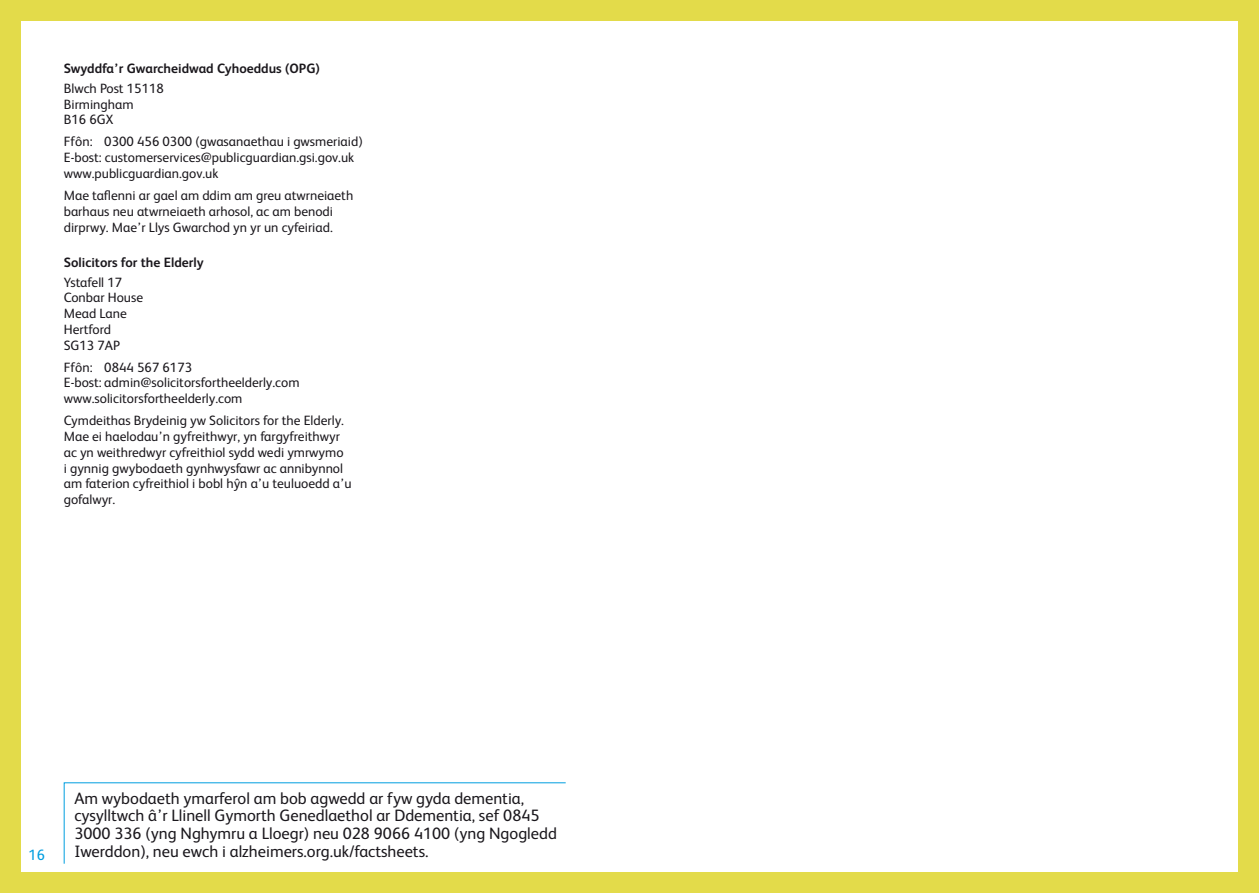
<style>
.page{position:relative;width:1259px;height:893px;background:#fff}
.page>*{position:absolute;margin:0;border:0;box-sizing:border-box;transform-origin:0 0}
.t1{font:16.5px/17.9px "FS Albert";color:#1a171c}
.t2{font:15px "FS Albert";color:#009ee0}
.t3{font:13.5px/15.8px "FS Albert";color:#1a171c}
.t4{font:700 13.5px "FS Albert";color:#1a171c}
</style>
<div class="page">
<div style="left:629px;top:0;width:630px;height:893px;background:#e3db4a"></div>
<div style="left:629px;top:21px;width:608px;height:851px;background:#fff"></div>
<div style="left:0;top:0;width:630px;height:893px;background:#e3db4a"></div>
<div style="left:21px;top:21px;width:609px;height:851px;background:#fff"></div>
<svg style="left:63px;top:782px;width:503px;height:82px"></svg>
<p class="t4" style="left:64px;top:61px;width:258px">Swyddfa’r Gwarcheidwad Cyhoeddus (OPG)</p>
<p class="t3" style="left:64px;top:80px;width:102px">Blwch Post 15118<br>Birmingham<br>B16 6GX</p>
<p class="t3" style="left:64px;top:134px;width:300px">Ffôn: 0300 456 0300 (gwasanaethau i gwsmeriaid)<br>E-bost: customerservices@publicguardian.gsi.gov.uk www.publicguardian.gov.uk</p>
<p class="t3" style="left:64px;top:188px;width:291px">Mae taflenni ar gael am ddim am greu atwrneiaeth barhaus neu atwrneiaeth arhosol, ac am benodi dirprwy. Mae’r Llys Gwarchod yn yr un cyfeiriad.</p>
<p class="t4" style="left:64px;top:254px;width:141px">Solicitors for the Elderly</p>
<p class="t3" style="left:64px;top:274px;width:81px">Ystafell 17<br>Conbar House<br>Mead Lane<br>Hertford<br>SG13 7AP</p>
<p class="t3" style="left:64px;top:359px;width:237px">Ffôn: 0844 567 6173<br>E-bost: admin@solicitorsfortheelderly.com www.solicitorsfortheelderly.com</p>
<p class="t3" style="left:64px;top:413px;width:289px">Cymdeithas Brydeinig yw Solicitors for the Elderly.<br>Mae ei haelodau’n gyfreithwyr, yn fargyfreithwyr ac yn weithredwyr cyfreithiol sydd wedi ymrwymo<br>i gynnig gwybodaeth gynhwysfawr ac annibynnol am faterion cyfreithiol i bobl hŷn a’u teuluoedd a’u gofalwyr.</p>
<p class="t2" style="left:28px;top:846px;width:18px">16</p>
<p class="t1" style="left:74px;top:789px;width:484px">Am wybodaeth ymarferol am bob agwedd ar fyw gyda dementia, cysylltwch â’r Llinell Gymorth Genedlaethol ar Ddementia, sef 0845<br>3000 336 (yng Nghymru a Lloegr) neu 028 9066 4100 (yng Ngogledd Iwerddon), neu ewch i alzheimers.org.uk/factsheets.</p>
</div>
